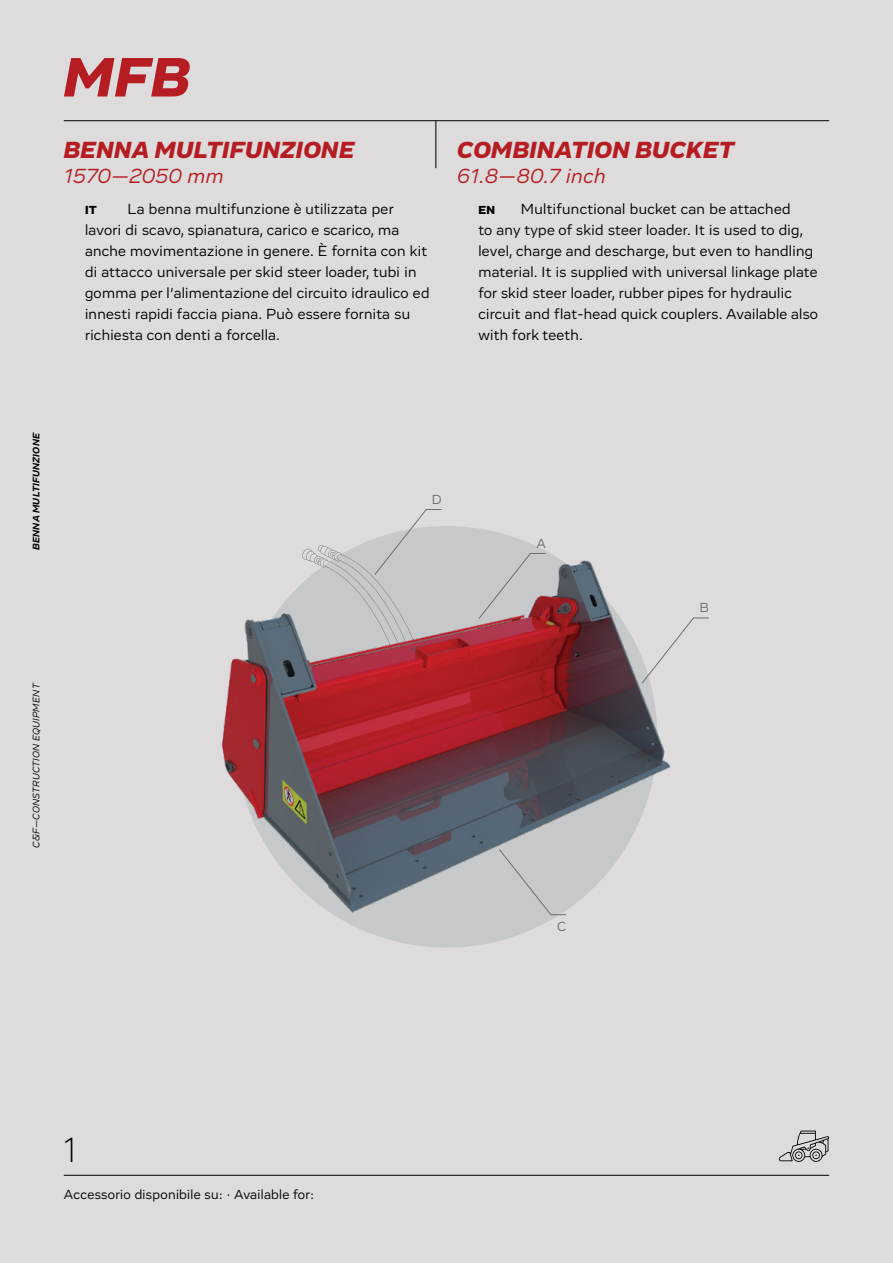
<style>
.page{position:relative;width:893px;height:1263px;background:#dddbdb}
.page>*{position:absolute;margin:0;border:0;box-sizing:border-box;transform-origin:0 0}
.t1{font:italic 900 57px "Vito";color:#b61d22}
.t2{font:300 36px "Vito Condensed";color:#000}
.t3{font:italic 900 24px "Vito";letter-spacing:.025em;color:#b61d22}
.t4{font:italic 21px "Vito";letter-spacing:.025em;color:#b61d22}
.t5{font:15px/21px "Vito";letter-spacing:.02em;color:#000}
.t6{font:13.5px "Vito";letter-spacing:.025em;color:#000}
.t7{font:13.5px "Vito";color:#6d6e71}
.t8{font:900 12px "Vito";color:#000}
.t9{font:italic 9.75px "Vito";letter-spacing:.015em;color:#000}
.t10{font:italic 700 9.75px "Vito";color:#000}
</style>
<div class="page">
<hr style="left:435px;top:121px;width:1px;height:47px;background:#000">
<hr style="left:64px;top:120px;width:765px;height:1px;background:#000">
<hr style="left:64px;top:1175px;width:765px;height:1px;background:#000">
<div style="left:236px;top:526px;width:421px;height:421px;background:#c7c8ca;border-radius:50%"></div>
<img style="left:221px;top:559px;width:450px;height:357px">
<svg style="left:779px;top:1130px;width:50px;height:32px"></svg>
<svg style="left:498px;top:849px;width:69px;height:66px"></svg>
<svg style="left:478px;top:553px;width:68px;height:67px"></svg>
<svg style="left:641px;top:617px;width:68px;height:67px"></svg>
<svg style="left:302px;top:509px;width:140px;height:244px"></svg>
<h1 class="t1" style="left:64px;top:41px;width:127px">MFB</h1>
<h3 class="t3" style="left:64px;top:134px;width:292px">BENNA MULTIFUNZIONE</h3>
<h3 class="t4" style="left:64px;top:163px;width:161px">1570—2050 mm</h3>
<p class="t8" style="left:85px;top:203px;width:13px">IT</p>
<p class="t5" style="left:85px;top:199px;width:346px;text-indent:43px">La benna multifunzione è utilizzata per lavori di scavo, spianatura, carico e scarico, ma anche movimentazione in genere. È fornita con kit di attacco universale per skid steer loader, tubi in gomma per l’alimentazione del circuito idraulico ed innesti rapidi faccia piana. Può essere fornita su richiesta con denti a forcella.</p>
<h3 class="t3" style="left:457px;top:134px;width:278px">COMBINATION BUCKET</h3>
<h3 class="t4" style="left:457px;top:163px;width:150px">61.8—80.7 inch</h3>
<p class="t8" style="left:478px;top:203px;width:18px">EN</p>
<p class="t5" style="left:478px;top:199px;width:341px;text-indent:43px">Multifunctional bucket can be attached<br>to any type of skid steer loader. It is used to dig, level, charge and descharge, but even to handling material. It is supplied with universal linkage plate for skid steer loader, rubber pipes for hydraulic circuit and flat-head quick couplers. Available also with fork teeth.</p>
<p class="t10" style="left:30px;top:550px;width:119px;rotate:-90deg">BENNA MULTIFUNZIONE</p>
<p class="t9" style="left:30px;top:848px;width:166px;rotate:-90deg">C&amp;F—CONSTRUCTION EQUIPMENT</p>
<p class="t7" style="left:432px;top:491px;width:11px">D</p>
<p class="t7" style="left:537px;top:535px;width:11px">A</p>
<p class="t7" style="left:557px;top:918px;width:10px">C</p>
<p class="t7" style="left:699px;top:599px;width:11px">B</p>
<h2 class="t2" style="left:64px;top:1130px;width:14px">1</h2>
<p class="t6" style="left:64px;top:1186px;width:252px">Accessorio disponibile su: · Available for:</p>
</div>
